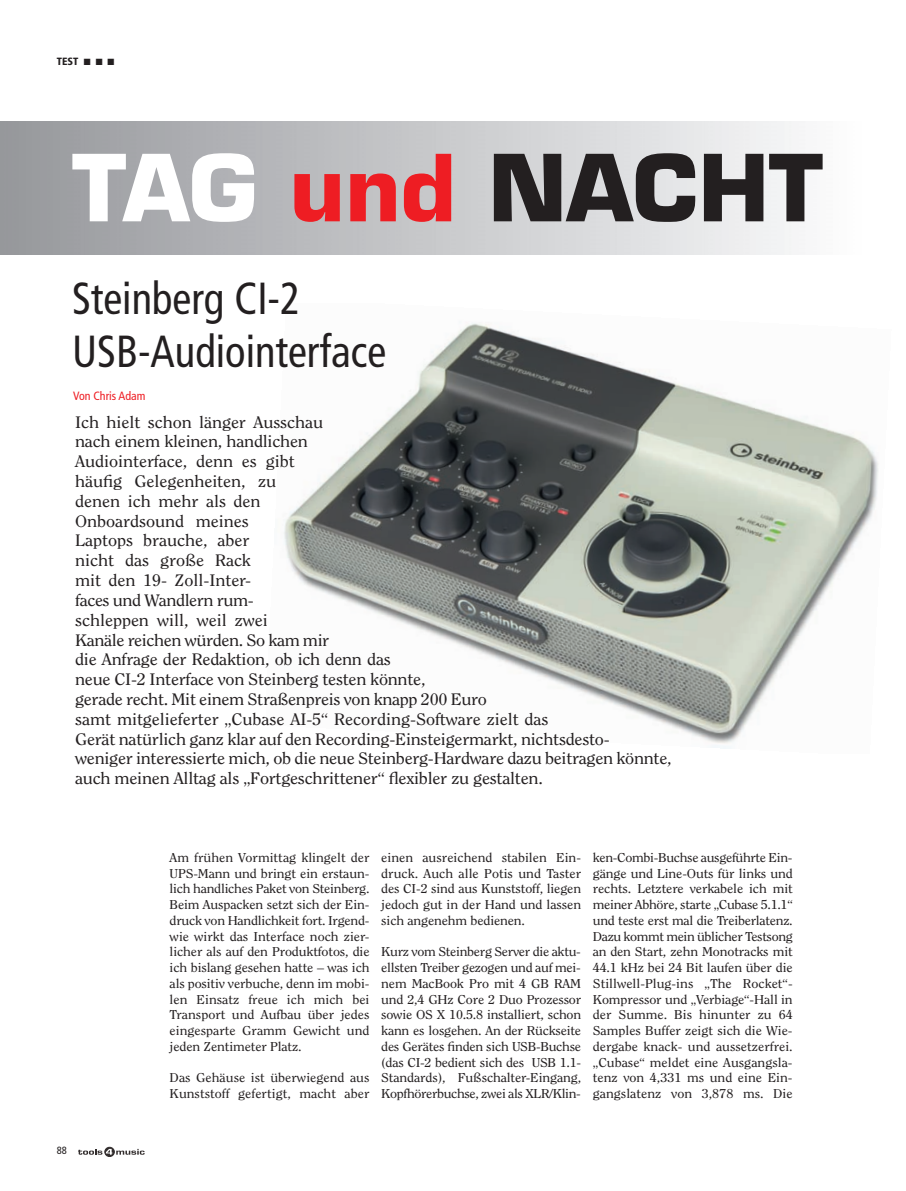
<style>
.page{position:relative;width:906px;height:1191px;background:#fff}
.page>*{position:absolute;margin:0;border:0;box-sizing:border-box;transform-origin:0 0}
.t1{font:700 90px "Eurostile";color:#231f20}
.t2{font:condensed 44.85px/52.7px "Frutiger LT Std";color:#231f20;scale:.94 1}
.t3{font:16.5px/19.8px "Clearface Std";letter-spacing:-.015em;color:#231f20;scale:1.1 1}
.t4{font:12.75px/15.8px "Clearface Std";color:#231f20;text-align:justify;scale:1.1 1}
.t5{font:condensed 12px "Frutiger LT Std";color:#ee1d23}
.t6{font:900 condensed 10.5px "Frutiger LT Std";color:#231f20}
.t7{font:condensed 10.5px "Frutiger LT Std";color:#231f20}
.s1{color:#fff}
.s2{color:#ee1d23}
</style>
<div class="page">
<img style="left:284px;top:323px;width:595px;height:426px">
<div style="left:105px;top:1147px;width:9px;height:9px;border:1px solid #322d2d;border-radius:50%"></div>
<svg style="left:78px;top:1148px;width:67px;height:6px"></svg>
<p class="t6" style="left:57px;top:57px;width:59px">TEST ■ ■ ■</p>
<h1 class="t1" style="left:72px;top:154px;width:752px"><span class="s1">TAG</span> <span class="s2">und</span> NACHT</h1>
<h2 class="t2" style="left:72px;top:276px;width:336px">Steinberg CI-2<br>USB-Audiointerface</h2>
<p class="t5" style="left:73px;top:391px;width:74px">Von Chris Adam</p>
<p class="t3" style="left:75px;top:413px;width:544px">Ich hielt schon länger Ausschau<br>nach einem kleinen, handlichen<br>Audiointerface, denn es gibt<br>häufig Gelegenheiten, zu<br>denen ich mehr als den<br>Onboardsound meines<br>Laptops brauche, aber<br>nicht das große Rack<br>mit den 19- Zoll-Inter-<br>faces und Wandlern rum-<br>schleppen will, weil zwei<br>Kanäle reichen würden. So kam mir<br>die Anfrage der Redaktion, ob ich denn das<br>neue CI-2 Interface von Steinberg testen könnte,<br>gerade recht. Mit einem Straßenpreis von knapp 200 Euro<br>samt mitgelieferter „Cubase AI-5“ Recording-Software zielt das<br>Gerät natürlich ganz klar auf den Recording-Einsteigermarkt, nichtsdesto-<br>weniger interessierte mich, ob die neue Steinberg-Hardware dazu beitragen könnte, auch meinen Alltag als „Fortgeschrittener“ flexibler zu gestalten.</p>
<p class="t7" style="left:57px;top:1146px;width:12px">88</p>
<p class="t4" style="left:170px;top:850px;width:183px">Am frühen Vormittag klingelt der UPS-Mann und bringt ein erstaun&shy;lich handliches Paket von Steinberg.<br>Beim Auspacken setzt sich der Ein&shy;druck von Handlichkeit fort. Irgend&shy;wie wirkt das Interface noch zier&shy;licher als auf den Produktfotos, die ich bislang gesehen hatte – was ich als positiv verbuche, denn im mobi&shy;len Einsatz freue ich mich bei Transport und Aufbau über jedes eingesparte Gramm Gewicht und jeden Zentimeter Platz.</p>
<p class="t4" style="left:170px;top:1071px;width:183px">Das Gehäuse ist überwiegend aus<br>Kunststoff gefertigt, macht aber</p>
<p class="t4" style="left:381px;top:850px;width:183px">einen ausreichend stabilen Ein&shy;druck. Auch alle Potis und Taster des CI-2 sind aus Kunststoff, liegen jedoch gut in der Hand und lassen sich angenehm bedienen.</p>
<p class="t4" style="left:381px;top:945px;width:183px">Kurz vom Steinberg Server die aktu&shy;ellsten Treiber gezogen und auf mei&shy;nem MacBook Pro mit 4 GB RAM und 2,4 GHz Core 2 Duo Prozessor sowie OS X 10.5.8 installiert, schon kann es losgehen. An der Rückseite des Gerätes finden sich USB-Buchse (das CI-2 bedient sich des USB 1.1- Standards), Fußschalter-Eingang, Kopfhörerbuchse, zwei als XLR/Klin-</p>
<p class="t4" style="left:593px;top:850px;width:183px">ken-Combi-Buchse ausgeführte Ein&shy;gänge und Line-Outs für links und rechts. Letztere verkabele ich mit meiner Abhöre, starte „Cubase 5.1.1“ und teste erst mal die Treiberlatenz.<br>Dazu kommt mein üblicher Testsong an den Start, zehn Monotracks mit 44.1 kHz bei 24 Bit laufen über die Stillwell-Plug-ins „The Rocket“- Kompressor und „Verbiage“-Hall in der Summe. Bis hinunter zu 64<br>Samples Buffer zeigt sich die Wie&shy;dergabe knack- und aussetzerfrei. „Cubase“ meldet eine Ausgangsla&shy;tenz von 4,331 ms und eine Ein&shy;gangslatenz von 3,878 ms. Die</p>
</div>
